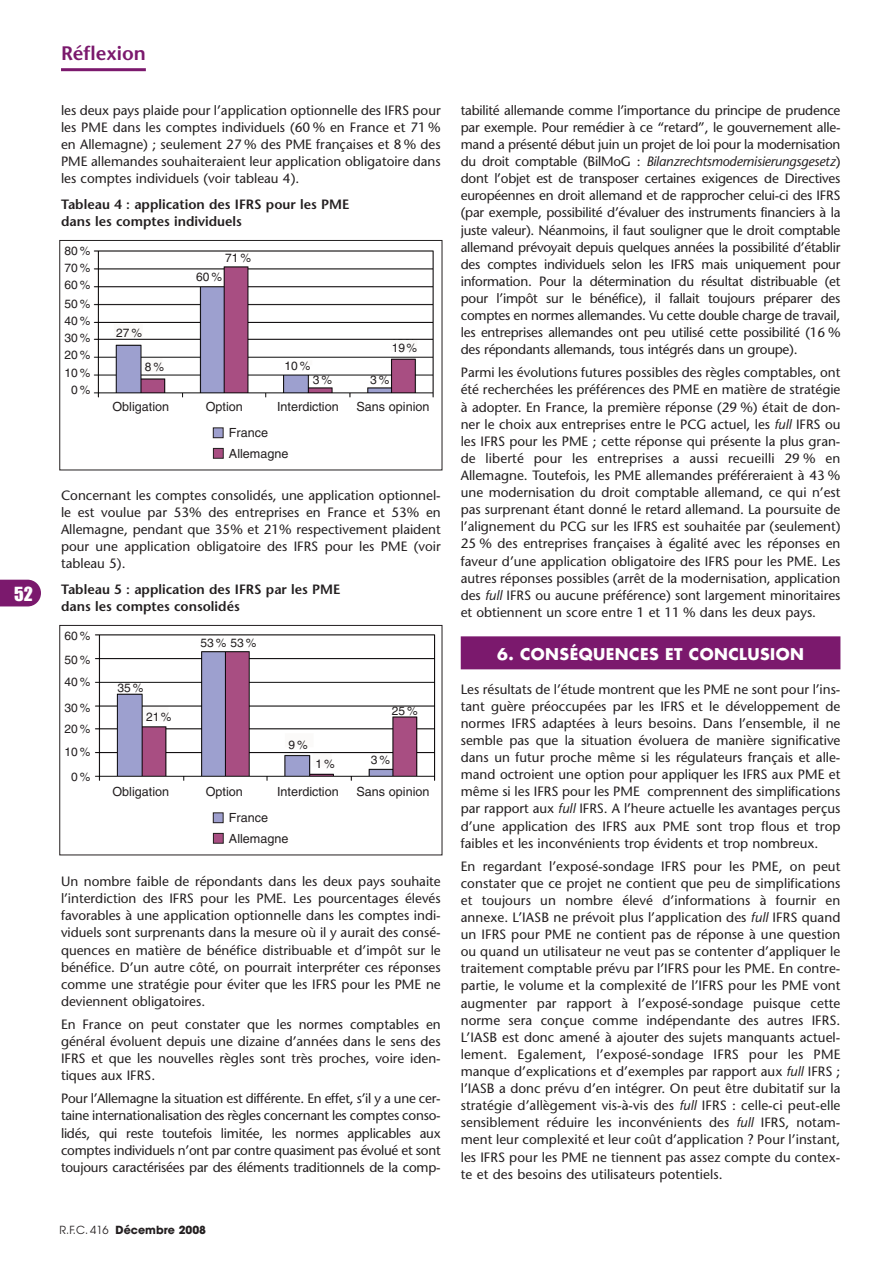
<style>
.page{position:relative;width:893px;height:1263px;background:#fff}
.page>*{position:absolute;margin:0;border:0;box-sizing:border-box;transform-origin:0 0}
.t1{font:600 19.5px "Stone Sans";color:#7b196d}
.t2{font:18px "Impact";color:#fff}
.t3{font:700 15.75px "Futura";letter-spacing:.025em;color:#fff}
.t4{font:13.5px/17.1px "Stone Sans";color:#231f20;text-align:justify}
.t5{font:600 13.5px/17.1px "Stone Sans";color:#231f20}
.t6{font:12.6px/20.9px "Helvetica";color:#231f20}
.t7{font:12px/17px "Helvetica";color:#231f20}
.t8{font:700 11.1px "Avant Garde";color:#231f20}
.s1{font-weight:400}
.s2{font-style:italic}
</style>
<div class="page">
<hr style="left:61px;top:68px;width:85px;height:3px;background:#7b196d">
<svg style="left:0;top:580px;width:41px;height:26px"></svg>
<div style="left:461px;top:636px;width:379px;height:33px;background:#7b196d"></div>
<img style="left:93px;top:250px;width:341px;height:148px">
<div style="left:60px;top:240px;width:382px;height:230px;border:1px solid #231f20"></div>
<div style="left:213px;top:428px;width:10px;height:10px;background:#9e9fce"></div>
<div style="left:213px;top:428px;width:10px;height:10px;border:1px solid #231f20"></div>
<div style="left:213px;top:448px;width:10px;height:10px;background:#a84e82"></div>
<div style="left:213px;top:448px;width:10px;height:10px;border:1px solid #231f20"></div>
<img style="left:95px;top:634px;width:341px;height:147px">
<div style="left:60px;top:625px;width:382px;height:230px;border:1px solid #231f20"></div>
<div style="left:213px;top:813px;width:10px;height:10px;background:#9e9fce"></div>
<div style="left:213px;top:813px;width:10px;height:10px;border:1px solid #231f20"></div>
<div style="left:213px;top:833px;width:10px;height:10px;background:#a84e82"></div>
<div style="left:213px;top:833px;width:10px;height:10px;border:1px solid #231f20"></div>
<h2 class="t2" style="left:14px;top:588px;width:20px">52</h2>
<h1 class="t1" style="left:61px;top:45px;width:86px">Réflexion</h1>
<p class="t4" style="left:61px;top:103px;width:381px">les deux pays plaide pour l’application optionnelle des IFRS pour les PME dans les comptes individuels (60 % en France et 71 % en Allemagne) ; seulement 27 % des PME françaises et 8 % des PME allemandes souhaiteraient leur application obligatoire dans les comptes individuels (voir tableau 4).</p>
<p class="t5" style="left:61px;top:197px;width:290px">Tableau 4 : application des IFRS pour les PME dans les comptes individuels</p>
<p class="t7" style="left:65px;top:244px;width:28px;text-align:justify">80% 70% 60%</p>
<p class="t7" style="left:65px;top:296px;width:28px;text-align:justify">50% 40% 30% 20%</p>
<p class="t7" style="left:65px;top:366px;width:28px;text-align:center">10%<br>0%</p>
<p class="t6" style="left:112px;top:398px;width:58px">Obligation</p>
<p class="t6" style="left:206px;top:398px;width:39px">Option</p>
<p class="t6" style="left:277px;top:398px;width:63px">Interdiction</p>
<p class="t6" style="left:356px;top:398px;width:75px">Sans opinion</p>
<p class="t6" style="left:229px;top:423px;width:61px">France<br>Allemagne</p>
<p class="t7" style="left:225px;top:250px;width:28px">71%</p>
<p class="t7" style="left:196px;top:270px;width:28px">60%</p>
<p class="t7" style="left:116px;top:325px;width:28px">27%</p>
<p class="t7" style="left:392px;top:341px;width:27px">19%</p>
<p class="t7" style="left:284px;top:359px;width:28px">10%</p>
<p class="t7" style="left:145px;top:360px;width:21px">8%</p>
<p class="t7" style="left:370px;top:373px;width:21px">3%</p>
<p class="t7" style="left:313px;top:373px;width:21px">3%</p>
<p class="t4" style="left:61px;top:488px;width:381px">Concernant les comptes consolidés, une application optionnel&shy;le est voulue par 53% des entreprises en France et 53% en Allemagne, pendant que 35% et 21% respectivement plaident pour une application obligatoire des IFRS pour les PME (voir tableau 5).</p>
<p class="t5" style="left:61px;top:582px;width:281px">Tableau 5 : application des IFRS par les PME dans les comptes consolidés</p>
<p class="t7" style="left:65px;top:624px;width:28px;line-height:24.5px">60%<br>50%</p>
<p class="t7" style="left:65px;top:670px;width:28px;line-height:26px">40%<br>30%</p>
<p class="t7" style="left:65px;top:719px;width:28px;line-height:23px">20%<br>10%</p>
<p class="t7" style="left:71px;top:769px;width:21px">0%</p>
<p class="t6" style="left:112px;top:783px;width:58px">Obligation</p>
<p class="t6" style="left:206px;top:783px;width:39px">Option</p>
<p class="t6" style="left:277px;top:783px;width:63px">Interdiction</p>
<p class="t6" style="left:356px;top:783px;width:75px">Sans opinion</p>
<p class="t6" style="left:229px;top:808px;width:61px">France<br>Allemagne</p>
<p class="t7" style="left:200px;top:635px;width:58px">53% 53%</p>
<p class="t7" style="left:118px;top:680px;width:28px">35%</p>
<p class="t7" style="left:392px;top:704px;width:28px">25%</p>
<p class="t7" style="left:146px;top:709px;width:27px">21%</p>
<p class="t7" style="left:288px;top:738px;width:21px">9%</p>
<p class="t7" style="left:371px;top:752px;width:21px">3%</p>
<p class="t7" style="left:315px;top:756px;width:21px">1%</p>
<p class="t4" style="left:61px;top:874px;width:381px">Un nombre faible de répondants dans les deux pays souhaite l’interdiction des IFRS pour les PME. Les pourcentages élevés favorables à une application optionnelle dans les comptes indi&shy;viduels sont surprenants dans la mesure où il y aurait des consé&shy;quences en matière de bénéfice distribuable et d’impôt sur le bénéfice. D’un autre côté, on pourrait interpréter ces réponses comme une stratégie pour éviter que les IFRS pour les PME ne deviennent obligatoires.</p>
<p class="t4" style="left:61px;top:1017px;width:381px">En France on peut constater que les normes comptables en général évoluent depuis une dizaine d’années dans le sens des IFRS et que les nouvelles règles sont très proches, voire iden&shy;tiques aux IFRS.</p>
<p class="t4" style="left:61px;top:1091px;width:381px">Pour l’Allemagne la situation est différente. En effet, s’il y a une cer&shy;taine internationalisation des règles concernant les comptes conso&shy;lidés, qui reste toutefois limitée, les normes applicables aux comptes individuels n’ont par contre quasiment pas évolué et sont toujours caractérisées par des éléments traditionnels de la comp-</p>
<p class="t8" style="left:60px;top:1226px;width:148px"><span class="s1">R.F.C. 416</span> Décembre 2008</p>
<p class="t4" style="left:461px;top:103px;width:381px">tabilité allemande comme l’importance du principe de prudence par exemple. Pour remédier à ce “retard”, le gouvernement alle&shy;mand a présenté début juin un projet de loi pour la modernisation du droit comptable (BilMoG : <span class="s2">Bilanzrechtsmodernisierungsgesetz</span>) dont l’objet est de transposer certaines exigences de Directives européennes en droit allemand et de rapprocher celui-ci des IFRS (par exemple, possibilité d’évaluer des instruments financiers à la juste valeur). Néanmoins, il faut souligner que le droit comptable allemand prévoyait depuis quelques années la possibilité d’établir des comptes individuels selon les IFRS mais uniquement pour information. Pour la détermination du résultat distribuable (et pour l’impôt sur le bénéfice), il fallait toujours préparer des comptes en normes allemandes. Vu cette double charge de travail, les entreprises allemandes ont peu utilisé cette possibilité (16 % des répondants allemands, tous intégrés dans un groupe).</p>
<p class="t4" style="left:461px;top:366px;width:381px">Parmi les évolutions futures possibles des règles comptables, ont été recherchées les préférences des PME en matière de stratégie à adopter. En France, la première réponse (29 %) était de don&shy;ner le choix aux entreprises entre le PCG actuel, les <span class="s2">full</span> IFRS ou les IFRS pour les PME ; cette réponse qui présente la plus gran&shy;de liberté pour les entreprises a aussi recueilli 29 % en Allemagne. Toutefois, les PME allemandes préféreraient à 43 % une modernisation du droit comptable allemand, ce qui n’est pas surprenant étant donné le retard allemand. La poursuite de l’alignement du PCG sur les IFRS est souhaitée par (seulement)<br>25 % des entreprises françaises à égalité avec les réponses en faveur d’une application obligatoire des IFRS pour les PME. Les autres réponses possibles (arrêt de la modernisation, application des <span class="s2">full</span> IFRS ou aucune préférence) sont largement minoritaires et obtiennent un score entre 1 et 11 % dans les deux pays.</p>
<p class="t3" style="left:497px;top:646px;width:308px">6. CONSÉQUENCES ET CONCLUSION</p>
<p class="t4" style="left:461px;top:682px;width:381px">Les résultats de l’étude montrent que les PME ne sont pour l’ins&shy;tant guère préoccupées par les IFRS et le développement de normes IFRS adaptées à leurs besoins. Dans l’ensemble, il ne semble pas que la situation évoluera de manière significative dans un futur proche même si les régulateurs français et alle&shy;mand octroient une option pour appliquer les IFRS aux PME et même si les IFRS pour les PME comprennent des simplifications par rapport aux <span class="s2">full</span> IFRS. A l’heure actuelle les avantages perçus d’une application des IFRS aux PME sont trop flous et trop faibles et les inconvénients trop évidents et trop nombreux.</p>
<p class="t4" style="left:461px;top:859px;width:381px">En regardant l’exposé-sondage IFRS pour les PME, on peut constater que ce projet ne contient que peu de simplifications et toujours un nombre élevé d’informations à fournir en annexe. L’IASB ne prévoit plus l’application des <span class="s2">full</span> IFRS quand un IFRS pour PME ne contient pas de réponse à une question ou quand un utilisateur ne veut pas se contenter d’appliquer le traitement comptable prévu par l’IFRS pour les PME. En contre&shy;partie, le volume et la complexité de l’IFRS pour les PME vont augmenter par rapport à l’exposé-sondage puisque cette norme sera conçue comme indépendante des autres IFRS.<br>L’IASB est donc amené à ajouter des sujets manquants actuel&shy;lement. Egalement, l’exposé-sondage IFRS pour les PME manque d’explications et d’exemples par rapport aux <span class="s2">full</span> IFRS ; l’IASB a donc prévu d’en intégrer. On peut être dubitatif sur la stratégie d’allègement vis-à-vis des <span class="s2">full</span> IFRS : celle-ci peut-elle sensiblement réduire les inconvénients des <span class="s2">full</span> IFRS, notam&shy;ment leur complexité et leur coût d’application ? Pour l’instant, les IFRS pour les PME ne tiennent pas assez compte du contex&shy;te et des besoins des utilisateurs potentiels.</p>
</div>
